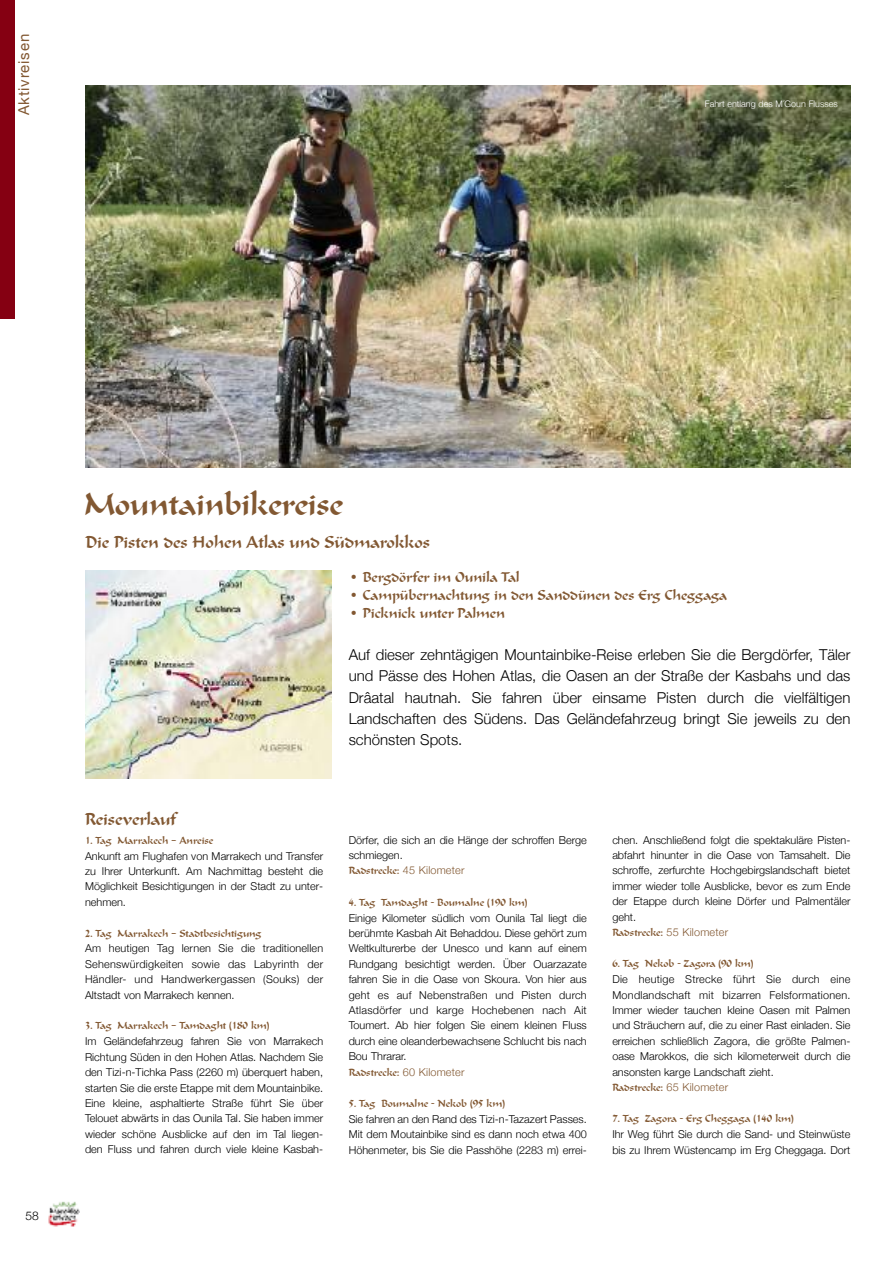
<style>
.page{position:relative;width:893px;height:1263px;background:#fff}
.page>*{position:absolute;margin:0;border:0;box-sizing:border-box;transform-origin:0 0}
.t1{font:33px "Ondine DCE";color:#825832}
.t2{font:18px "Ondine DCE";color:#825832}
.t3{font:300 15px/21.3px "Helvetica Neue";color:#000;text-align:justify}
.t4{font:15px "Ondine DCE";color:#825832}
.t5{font:15px "Helvetica Neue";letter-spacing:.055em;color:#825832}
.t6{font:300 12px "Helvetica Neue";color:#000}
.t7{font:300 10.8px/15.5px "Helvetica Neue";color:#000;text-align:justify}
.t8{font:10.8px "Ondine DCE";color:#825832}
.t9{font:300 9px "Helvetica Neue";color:#fff}
.s1{font-family:"Helvetica Neue";font-weight:300}
</style>
<div class="page">
<img style="left:48px;top:1201px;width:31px;height:26px">
<div style="left:0;top:0;width:15px;height:319px;background:#850012"></div>
<img style="left:85px;top:85px;width:765px;height:383px">
<img style="left:85px;top:570px;width:247px;height:208px">
<h3 class="t5" style="left:15px;top:115px;width:83px;rotate:-90deg">Aktivreisen</h3>
<p class="t9" style="left:705px;top:98px;width:134px">Fahrt entlang des M´Goun Flusses</p>
<p class="t6" style="left:26px;top:1208px;width:15px">58</p>
<h1 class="t1" style="left:85px;top:485px;width:259px">Mountainbikereise</h1>
<h2 class="t2" style="left:85px;top:532px;width:346px">Die Pisten des Hohen Atlas und Südmarokkos</h2>
<h3 class="t4" style="left:349px;top:567px;width:172px">• Bergdörfer im Ounila Tal</h3>
<h3 class="t4" style="left:349px;top:585px;width:380px">• Campübernachtung in den Sanddünen des Erg Cheggaga</h3>
<h3 class="t4" style="left:349px;top:603px;width:158px">• Picknick unter Palmen</h3>
<p class="t3" style="left:349px;top:644px;width:503px">Auf dieser zehntägigen Mountainbike-Reise erleben Sie die Bergdörfer, Täler und Pässe des Hohen Atlas, die Oasen an der Straße der Kasbahs und das Drâatal hautnah. Sie fahren über einsame Pisten durch die vielfältigen Landschaften des Südens. Das Geländefahrzeug bringt Sie jeweils zu den schönsten Spots.</p>
<h2 class="t2" style="left:85px;top:808px;width:92px">Reiseverlauf</h2>
<p class="t8" style="left:85px;top:833px;width:130px">1. Tag Marrakech – Anreise</p>
<p class="t7" style="left:85px;top:848px;width:240px">Ankunft am Flughafen von Marrakech und Transfer zu Ihrer Unterkunft. Am Nachmittag besteht die Möglichkeit Besichtigungen in der Stadt zu unter&shy;nehmen.</p>
<p class="t8" style="left:85px;top:926px;width:178px">2. Tag Marrakech – Stadtbesichtigung</p>
<p class="t7" style="left:85px;top:941px;width:240px">Am heutigen Tag lernen Sie die traditionellen Sehenswürdigkeiten sowie das Labyrinth der Händler- und Handwerkergassen (Souks) der Altstadt von Marrakech kennen.</p>
<p class="t8" style="left:85px;top:1019px;width:186px">3. Tag Marrakech – Tamdaght (180 km)</p>
<p class="t7" style="left:85px;top:1034px;width:240px">Im Geländefahrzeug fahren Sie von Marrakech Richtung Süden in den Hohen Atlas. Nachdem Sie den Tizi-n-Tichka Pass (2260 m) überquert haben, starten Sie die erste Etappe mit dem Mountainbike.<br>Eine kleine, asphaltierte Straße führt Sie über Telouet abwärts in das Ounila Tal. Sie haben immer wieder schöne Ausblicke auf den im Tal liegen&shy;den Fluss und fahren durch viele kleine Kasbah-</p>
<p class="t7" style="left:349px;top:832px;width:240px">Dörfer, die sich an die Hänge der schroffen Berge schmiegen.</p>
<p class="t8" style="left:349px;top:864px;width:117px">Radstrecke: <span class="s1">45 Kilometer</span></p>
<p class="t8" style="left:349px;top:896px;width:180px">4. Tag Tamdaght - Boumalne (190 km)</p>
<p class="t7" style="left:349px;top:910px;width:240px">Einige Kilometer südlich vom Ounila Tal liegt die berühmte Kasbah Ait Behaddou. Diese gehört zum Weltkulturerbe der Unesco und kann auf einem Rundgang besichtigt werden. Über Ouarzazate fahren Sie in die Oase von Skoura. Von hier aus geht es auf Nebenstraßen und Pisten durch Atlasdörfer und karge Hochebenen nach Ait Toumert. Ab hier folgen Sie einem kleinen Fluss durch eine oleanderbewachsene Schlucht bis nach Bou Thrarar.</p>
<p class="t8" style="left:349px;top:1065px;width:117px">Radstrecke: <span class="s1">60 Kilometer</span></p>
<p class="t8" style="left:349px;top:1097px;width:158px">5. Tag Boumalne - Nekob (95 km)</p>
<p class="t7" style="left:349px;top:1111px;width:240px">Sie fahren an den Rand des Tizi-n-Tazazert Passes.<br>Mit dem Moutainbike sind es dann noch etwa 400<br>Höhenmeter, bis Sie die Passhöhe (2283 m) errei-</p>
<p class="t7" style="left:612px;top:832px;width:240px">chen. Anschließend folgt die spektakuläre Pisten&shy;abfahrt hinunter in die Oase von Tamsahelt. Die schroffe, zerfurchte Hochgebirgslandschaft bietet immer wieder tolle Ausblicke, bevor es zum Ende der Etappe durch kleine Dörfer und Palmentäler geht.</p>
<p class="t8" style="left:612px;top:926px;width:117px">Radstrecke: <span class="s1">55 Kilometer</span></p>
<p class="t8" style="left:612px;top:957px;width:143px">6. Tag Nekob - Zagora (90 km)</p>
<p class="t7" style="left:612px;top:971px;width:240px">Die heutige Strecke führt Sie durch eine Mondlandschaft mit bizarren Felsformationen.<br>Immer wieder tauchen kleine Oasen mit Palmen und Sträuchern auf, die zu einer Rast einladen. Sie erreichen schließlich Zagora, die größte Palmen&shy;oase Marokkos, die sich kilometerweit durch die ansonsten karge Landschaft zieht.</p>
<p class="t8" style="left:612px;top:1081px;width:117px">Radstrecke: <span class="s1">65 Kilometer</span></p>
<p class="t8" style="left:612px;top:1112px;width:183px">7. Tag Zagora - Erg Cheggaga (140 km)</p>
<p class="t7" style="left:612px;top:1126px;width:240px">Ihr Weg führt Sie durch die Sand- und Steinwüste bis zu Ihrem Wüstencamp im Erg Cheggaga. Dort</p>
</div>
